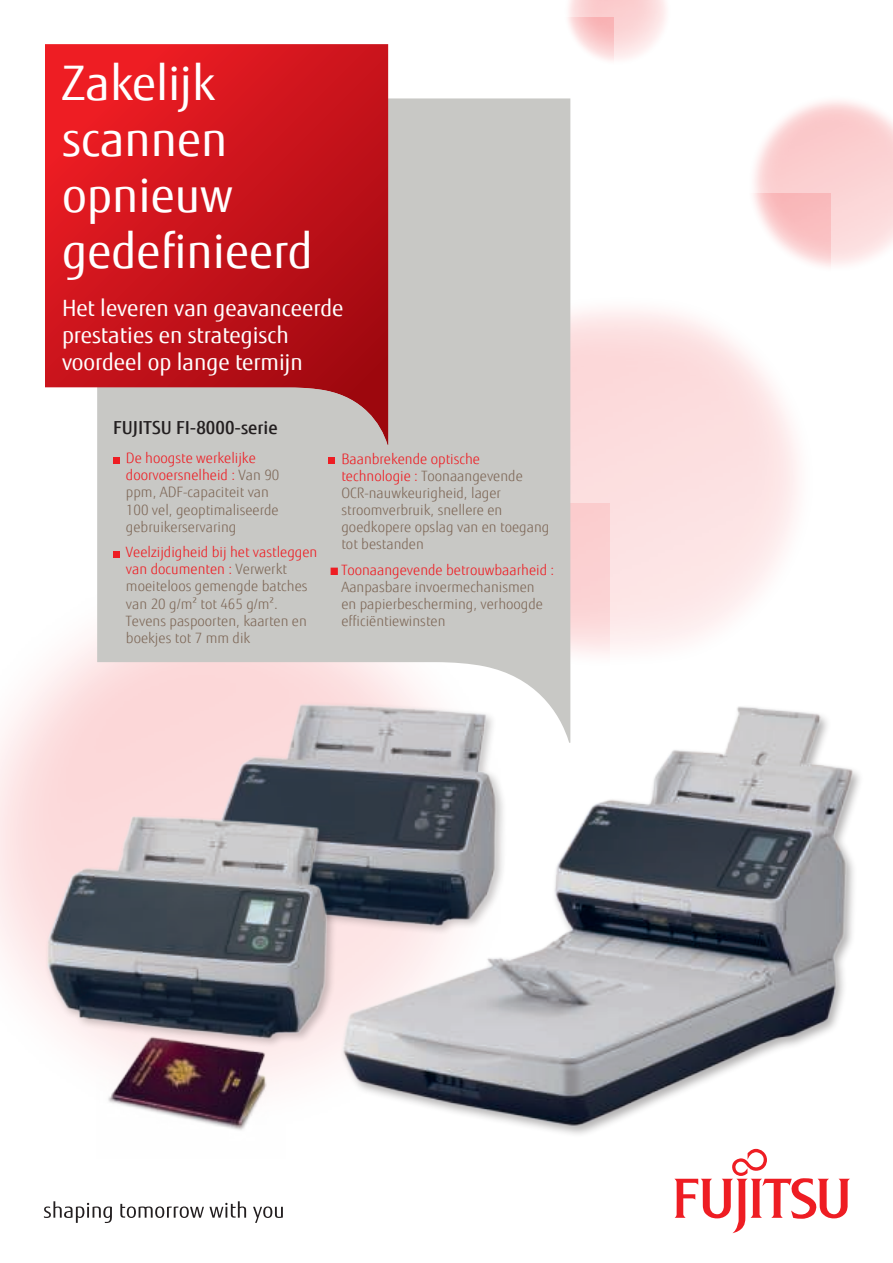
<style>
.page{position:relative;width:893px;height:1263px;background:#fff}
.page>*{position:absolute;margin:0;border:0;box-sizing:border-box;transform-origin:0 0}
.t1{font:47.7px/56.1px "Fujitsu Sans";color:#fff}
.t2{font:22.5px/27px "Fujitsu Sans";color:#fff}
.t3{font:500 18px "Fujitsu Sans";color:#231f20}
.t4{font:300 14.25px/17.1px "Fujitsu Sans";color:#7f6959}
.t5{font:300 14.25px "Fujitsu Sans";color:#ee1d23}
.s1{color:#ee1d23}
</style>
<div class="page">
<img style="left:344px;top:685px;width:516px;height:449px">
<img style="left:344px;top:743px;width:167px;height:252px">
<img style="left:0;top:729px;width:344px;height:374px">
<img style="left:97px;top:1019px;width:188px;height:112px">
<svg style="left:97px;top:98px;width:473px;height:645px;background:#cfcbc9"></svg>
<svg style="left:45px;top:44px;width:343px;height:401px;background:#ca2d33"></svg>
<div style="left:113px;top:457px;width:7px;height:6px;background:#ee1d23"></div>
<div style="left:113px;top:551px;width:7px;height:6px;background:#ee1d23"></div>
<div style="left:329px;top:457px;width:6px;height:7px;background:#ee1d23"></div>
<svg style="left:674px;top:1149px;width:176px;height:84px"></svg>
<svg style="left:44px;top:1201px;width:68px;height:22px"></svg>
<svg style="left:120px;top:1201px;width:126px;height:17px"></svg>
<svg style="left:253px;top:1206px;width:30px;height:17px"></svg>
<h1 class="t1" style="left:62px;top:59px;width:252px">Zakelijk scannen opnieuw gedefinieerd</h1>
<h2 class="t2" style="left:62px;top:295px;width:283px">Het leveren van geavanceerde prestaties en strategisch voordeel op lange termijn</h2>
<p class="t3" style="left:113px;top:419px;width:166px">FUJITSU FI-8000-serie</p>
<p class="t4" style="left:126px;top:451px;width:155px"><span class="s1">De hoogste werkelijke doorvoersnelheid :</span> Van 90 ppm, ADF-capaciteit van<br>100 vel, geoptimaliseerde gebruikerservaring</p>
<p class="t4" style="left:126px;top:545px;width:193px"><span class="s1">Veelzijdigheid bij het vastleggen van documenten :</span> Verwerkt moeiteloos gemengde batches van 20 g/m² tot 465 g/m².<br>Tevens paspoorten, kaarten en boekjes tot 7 mm dik</p>
<p class="t4" style="left:341px;top:451px;width:209px"><span class="s1">Baanbrekende optische technologie :</span> Toonaangevende<br>OCR-nauwkeurigheid, lager stroomverbruik, snellere en goedkopere opslag van en toegang tot bestanden</p>
<p class="t5" style="left:329px;top:561px;width:227px">■ Toonaangevende betrouwbaarheid :</p>
<p class="t4" style="left:341px;top:579px;width:203px">Aanpasbare invoermechanismen en papierbescherming, verhoogde efficiëntiewinsten</p>
</div>
